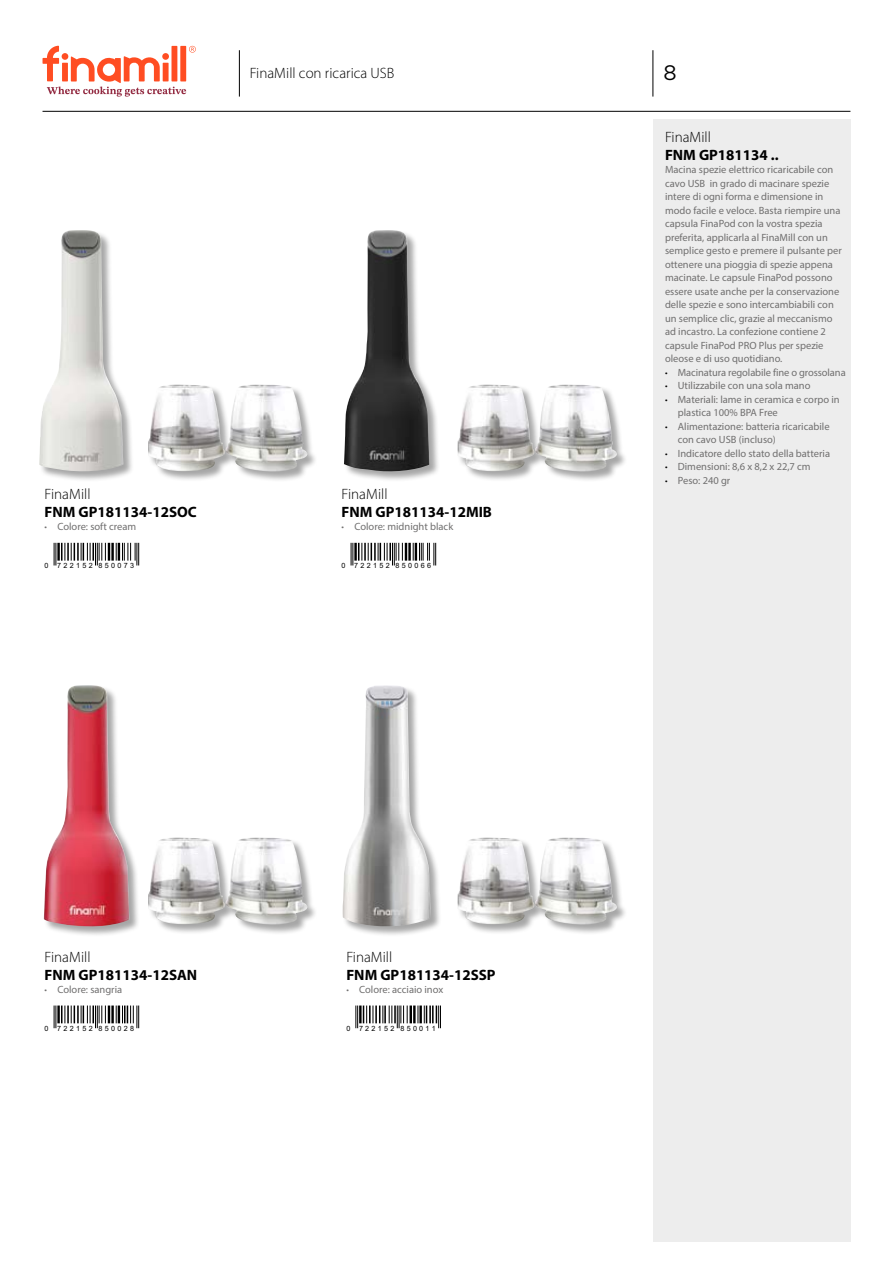
<style>
.page{position:relative;width:893px;height:1263px;background:#fff}
.page>*{position:absolute;margin:0;border:0;box-sizing:border-box;transform-origin:0 0}
.t1{font:21px "Gotham";color:#000}
.t2{font:700 15px "Myriad Pro";color:#000}
.t3{font:300 15px "Myriad Pro";color:#000}
.t4{font:10.5px/13.5px "Myriad Pro";color:#706f6f}
.t5{font:7.2px "Arial";letter-spacing:.32em;color:#000}
.s1{font-weight:300;font-stretch:condensed}
.s2{font-weight:300;font-stretch:condensed;color:#000}
</style>
<div class="page">
<div style="left:653px;top:119px;width:197px;height:1123px;background:#ededed"></div>
<hr style="left:43px;top:111px;width:807px;height:1px;background:#000">
<hr style="left:653px;top:50px;width:1px;height:47px;background:#000">
<svg style="left:43px;top:46px;width:153px;height:51px"></svg>
<svg style="left:54px;top:543px;width:56px;height:22px"></svg>
<hr style="left:111px;top:543px;width:3px;height:18px;background:#000">
<svg style="left:116px;top:543px;width:23px;height:22px"></svg>
<svg style="left:54px;top:1005px;width:56px;height:23px"></svg>
<hr style="left:111px;top:1005px;width:3px;height:18px;background:#000">
<svg style="left:116px;top:1005px;width:23px;height:23px"></svg>
<svg style="left:356px;top:1005px;width:56px;height:23px"></svg>
<hr style="left:413px;top:1005px;width:3px;height:18px;background:#000">
<svg style="left:418px;top:1005px;width:23px;height:23px"></svg>
<svg style="left:351px;top:543px;width:56px;height:22px"></svg>
<hr style="left:408px;top:543px;width:3px;height:18px;background:#000">
<svg style="left:413px;top:543px;width:23px;height:22px"></svg>
<div style="left:39px;top:230px;width:95px;height:252px;background:#000;opacity:.35"></div>
<img style="left:39px;top:230px;width:84px;height:243px">
<div style="left:44px;top:685px;width:96px;height:253px;background:#000;opacity:.35"></div>
<img style="left:44px;top:685px;width:85px;height:242px">
<div style="left:343px;top:685px;width:99px;height:253px;background:#000;opacity:.35"></div>
<img style="left:342px;top:685px;width:89px;height:243px">
<div style="left:344px;top:230px;width:96px;height:252px;background:#000;opacity:.35"></div>
<img style="left:344px;top:230px;width:85px;height:243px">
<div style="left:457px;top:384px;width:171px;height:99px;background:#000;opacity:.35"></div>
<img style="left:458px;top:384px;width:160px;height:90px">
<div style="left:457px;top:837px;width:171px;height:99px;background:#000;opacity:.35"></div>
<img style="left:458px;top:837px;width:160px;height:90px">
<div style="left:148px;top:384px;width:170px;height:99px;background:#000;opacity:.35"></div>
<img style="left:148px;top:384px;width:160px;height:90px">
<div style="left:148px;top:837px;width:170px;height:99px;background:#000;opacity:.35"></div>
<img style="left:148px;top:837px;width:160px;height:90px">
<hr style="left:239px;top:50px;width:1px;height:47px;background:#000">
<h2 class="t3" style="left:250px;top:64px;width:146px">FinaMill con ricarica USB</h2>
<h2 class="t3" style="left:45px;top:485px;width:47px">FinaMill</h2>
<h2 class="t2" style="left:45px;top:502px;width:154px">FNM GP181134-12SOC</h2>
<p class="t4" style="left:45px;top:520px;width:93px"><span class="s1">•</span> Colore: soft cream</p>
<p class="t5" style="left:45px;top:561px;width:91px">0 722152 850073</p>
<h2 class="t3" style="left:342px;top:485px;width:47px">FinaMill</h2>
<h2 class="t2" style="left:342px;top:502px;width:152px">FNM GP181134-12MIB</h2>
<p class="t4" style="left:342px;top:520px;width:113px"><span class="s1">•</span> Colore: midnight black</p>
<p class="t5" style="left:342px;top:561px;width:91px">0 722152 850066</p>
<h2 class="t3" style="left:45px;top:947px;width:47px">FinaMill</h2>
<h2 class="t2" style="left:45px;top:965px;width:154px">FNM GP181134-12SAN</h2>
<p class="t4" style="left:45px;top:983px;width:79px"><span class="s1">•</span> Colore: sangria</p>
<h2 class="t3" style="left:346px;top:947px;width:47px">FinaMill</h2>
<h2 class="t2" style="left:346px;top:965px;width:151px">FNM GP181134-12SSP</h2>
<p class="t4" style="left:346px;top:983px;width:98px"><span class="s1">•</span> Colore: acciaio inox</p>
<p class="t5" style="left:45px;top:1023px;width:91px">0 722152 850028</p>
<p class="t5" style="left:346px;top:1023px;width:91px">0 722152 850011</p>
<h1 class="t1" style="left:663px;top:61px;width:15px">8</h1>
<h2 class="t3" style="left:665px;top:128px;width:47px">FinaMill</h2>
<h2 class="t2" style="left:665px;top:145px;width:115px">FNM GP181134 ..</h2>
<p class="t4" style="left:665px;top:163px;width:178px">Macina spezie elettrico ricaricabile con cavo USB in grado di macinare spezie intere di ogni forma e dimensione in modo facile e veloce. Basta riempire una capsula FinaPod con la vostra spezia preferita, applicarla al FinaMill con un semplice gesto e premere il pulsante per ottenere una pioggia di spezie appena macinate. Le capsule FinaPod possono essere usate anche per la conservazione delle spezie e sono intercambiabili con un semplice clic, grazie al meccanismo ad incastro. La confezione contiene 2 capsule FinaPod PRO Plus per spezie oleose e di uso quotidiano.</p>
<p class="t4" style="left:665px;top:365px;width:182px"><span class="s2">•</span> Macinatura regolabile fine o grossolana</p>
<p class="t4" style="left:665px;top:379px;width:147px"><span class="s2">•</span> Utilizzabile con una sola mano</p>
<p class="t4" style="left:678px;top:392px;width:163px;text-indent:-13px"><span class="s2">•</span> Materiali: lame in ceramica e corpo in plastica 100% BPA Free</p>
<p class="t4" style="left:678px;top:419px;width:153px;text-indent:-13px"><span class="s2">•</span> Alimentazione: batteria ricaricabile con cavo USB (incluso)</p>
<p class="t4" style="left:665px;top:446px;width:167px"><span class="s2">•</span> Indicatore dello stato della batteria</p>
<p class="t4" style="left:665px;top:460px;width:147px"><span class="s2">•</span> Dimensioni: 8,6 x 8,2 x 22,7 cm</p>
<p class="t4" style="left:665px;top:473px;width:67px"><span class="s2">•</span> Peso: 240 gr</p>
</div>
